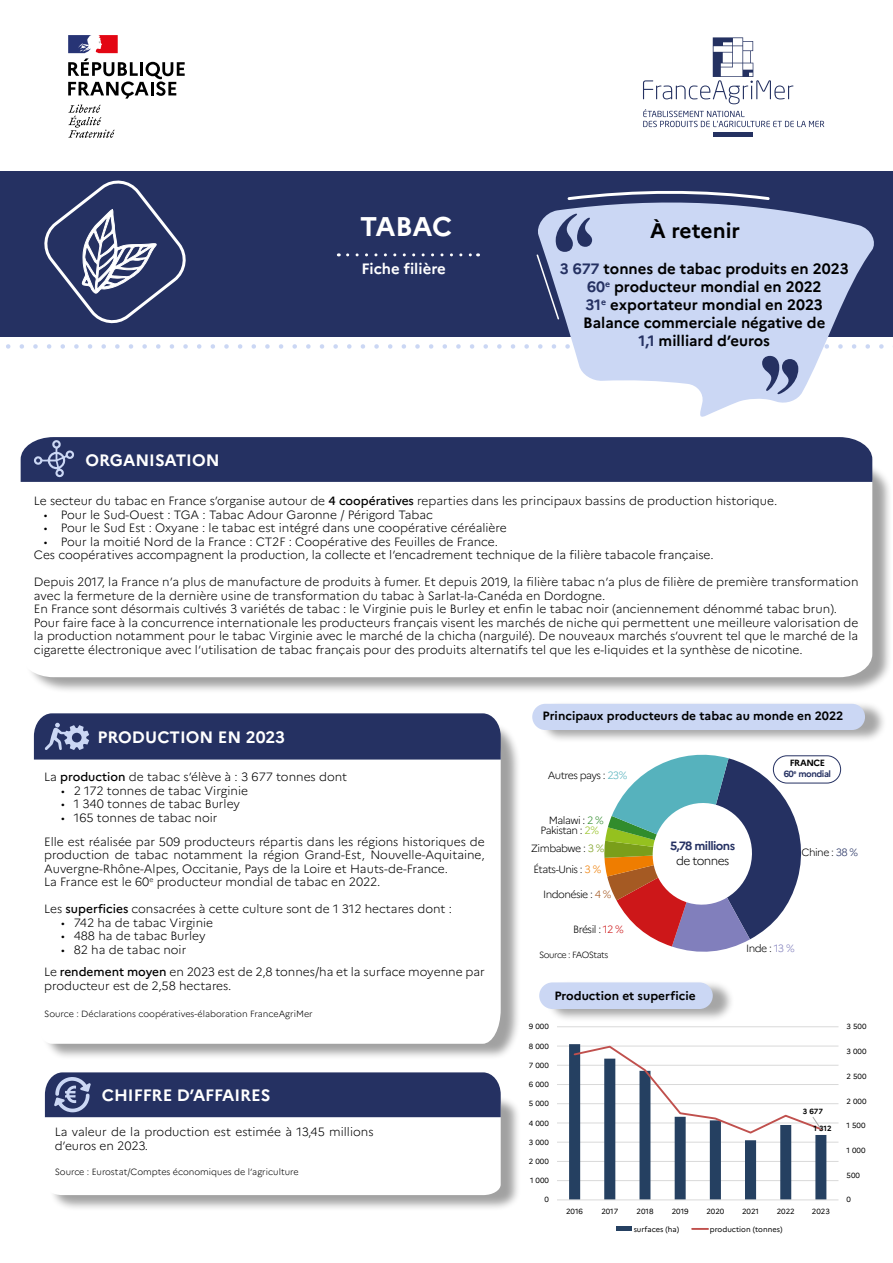
<style>
.page{position:relative;width:893px;height:1263px;background:#fff}
.page>*{position:absolute;margin:0;border:0;box-sizing:border-box;transform-origin:0 0}
.t1{font:700 27px "Marianne";letter-spacing:-.015em;color:#fff}
.t2{font:700 21px "Marianne";color:#000}
.t3{font:700 16.5px "Marianne";color:#fff}
.t4{font:700 15px/18px "Marianne";color:#000;text-align:center}
.t5{font:700 15px "Marianne";color:#fff}
.t6{font:300 12px/13.5px "Marianne";color:#000}
.t7{font:700 12px "Marianne";color:#000}
.t8{font:700 12px "Marianne";letter-spacing:-.05em;color:#253162}
.t9{font:300 12px "Marianne";letter-spacing:-.05em;color:#000}
.t10{font:300 10.5px/17.5px "Marianne";letter-spacing:-.05em;color:#000;text-align:center}
.t11{font:300 9px "Marianne";color:#000}
.t12{font:700 9px/10.5px "Marianne";letter-spacing:-.05em;color:#253162;text-align:center}
.t13{font:300 9px "Marianne";letter-spacing:-.06em;color:#000}
.t14{font:7.5px "Marianne";color:#000}
.t15{font:700 7.5px "Marianne";color:#000}
.s1{color:#253162}
.s2{font-weight:500}
.s3{color:#56b2bd}
.s4{color:#000}
.s5{color:#318c2c}
.s6{color:#95c11f}
.s7{color:#7a9e1a}
.s8{color:#ef7d00}
.s9{color:#a55a23}
.s10{color:#cd1719}
.s11{color:#817fbc}
</style>
<div class="page">
<div style="left:0;top:171px;width:893px;height:166px;background:#253162"></div>
<svg style="left:6px;top:344px;width:878px;height:5px"></svg>
<svg style="left:68px;top:105px;width:47px;height:33px"></svg>
<svg style="left:68px;top:35px;width:117px;height:64px"></svg>
<div style="left:713px;top:132px;width:40px;height:5px;background:#243161"></div>
<svg style="left:643px;top:37px;width:181px;height:90px"></svg>
<svg style="left:44px;top:180px;width:142px;height:144px"></svg>
<svg style="left:348px;top:253px;width:131px;height:3px"></svg>
<svg style="left:604px;top:754px;width:208px;height:198px"></svg>
<svg style="left:536px;top:198px;width:341px;height:219px;fill:#cbd7f4"></svg>
<svg style="left:568px;top:191px;width:202px;height:9px"></svg>
<svg style="left:536px;top:214px;width:56px;height:105px"></svg>
<svg style="left:762px;top:356px;width:36px;height:38px"></svg>
<div style="left:25px;top:459px;width:868px;height:234px;background:#000;opacity:.37"></div>
<svg style="left:25px;top:482px;width:847px;height:195px"></svg>
<div style="left:21px;top:437px;width:851px;height:45px;background:#253162"></div>
<div style="left:38px;top:722px;width:483px;height:338px;background:#000;opacity:.37"></div>
<svg style="left:34px;top:759px;width:467px;height:285px"></svg>
<div style="left:34px;top:713px;width:467px;height:46px;background:#253162"></div>
<div style="left:538px;top:700px;width:349px;height:43px;background:#000;opacity:.35"></div>
<div style="left:532px;top:704px;width:333px;height:26px;background:#cbd7f4;border-radius:13px"></div>
<div style="left:773px;top:756px;width:68px;height:27px;border:1px solid #253162;border-radius:14px"></div>
<div style="left:545px;top:979px;width:190px;height:43px;background:#000;opacity:.35"></div>
<div style="left:539px;top:982px;width:174px;height:27px;background:#cbd7f4;border-radius:13px"></div>
<div style="left:49px;top:1094px;width:472px;height:118px;background:#000;opacity:.37"></div>
<svg style="left:45px;top:1117px;width:456px;height:78px"></svg>
<div style="left:45px;top:1072px;width:456px;height:45px;background:#253162"></div>
<hr style="left:557px;top:1180px;width:281px;height:1px;background:#d9d9d9">
<hr style="left:557px;top:1161px;width:281px;height:1px;background:#d9d9d9">
<hr style="left:557px;top:1142px;width:281px;height:1px;background:#d9d9d9">
<hr style="left:557px;top:1123px;width:281px;height:1px;background:#d9d9d9">
<hr style="left:557px;top:1103px;width:281px;height:1px;background:#d9d9d9">
<hr style="left:557px;top:1084px;width:281px;height:1px;background:#d9d9d9">
<hr style="left:557px;top:1065px;width:281px;height:1px;background:#d9d9d9">
<hr style="left:557px;top:1046px;width:281px;height:1px;background:#d9d9d9">
<hr style="left:557px;top:1026px;width:281px;height:1px;background:#d9d9d9">
<hr style="left:557px;top:1199px;width:281px;height:1px;background:#d9d9d9">
<svg style="left:569px;top:1044px;width:257px;height:156px"></svg>
<hr style="left:616px;top:1227px;width:16px;height:4px;background:#254061">
<svg style="left:692px;top:1228px;width:16px;height:2px"></svg>
<h3 class="t3" style="left:85px;top:447px;width:136px">ORGANISATION</h3>
<h1 class="t1" style="left:360px;top:205px;width:94px">TABAC</h1>
<p class="t5" style="left:361px;top:257px;width:86px">Fiche filière</p>
<h2 class="t2" style="left:650px;top:214px;width:91px">À retenir</h2>
<p class="t4" style="left:560px;top:258px;width:290px"><span class="s1">3 677</span> tonnes de tabac produits en 2023<br><span class="s1">60</span><sup>e</sup> producteur mondial en 2022<br><span class="s1">31</span><sup>e</sup> exportateur mondial en 2023<br>Balance commerciale négative de<br><span class="s1">1,1</span> milliard d’euros</p>
<p class="t6" style="left:34px;top:493px;width:745px">Le secteur du tabac en France s’organise autour de <span class="s2">4 coopératives</span> reparties dans les principaux bassins de production historique.</p>
<p class="t6" style="left:44px;top:507px;width:391px">• Pour le Sud-Ouest : TGA : Tabac Adour Garonne / Périgord Tabac</p>
<p class="t6" style="left:44px;top:520px;width:464px">• Pour le Sud Est : Oxyane : le tabac est intégré dans une coopérative céréalière</p>
<p class="t6" style="left:34px;top:534px;width:681px;text-indent:10px">• Pour la moitié Nord de la France : CT2F : Coopérative des Feuilles de France.<br>Ces coopératives accompagnent la production, la collecte et l’encadrement technique de la filière tabacole française.</p>
<p class="t6" style="left:34px;top:574px;width:826px">Depuis 2017, la France n’a plus de manufacture de produits à fumer. Et depuis 2019, la filière tabac n’a plus de filière de première transformation avec la fermeture de la dernière usine de transformation du tabac à Sarlat-la-Canéda en Dordogne.<br>En France sont désormais cultivés 3 variétés de tabac : le Virginie puis le Burley et enfin le tabac noir (anciennement dénommé tabac brun).<br>Pour faire face à la concurrence internationale les producteurs français visent les marchés de niche qui permettent une meilleure valorisation de la production notamment pour le tabac Virginie avec le marché de la chicha (narguilé). De nouveaux marchés s’ouvrent tel que le marché de la cigarette électronique avec l’utilisation de tabac français pour des produits alternatifs tel que les e-liquides et la synthèse de nicotine.</p>
<h3 class="t3" style="left:97px;top:725px;width:189px">PRODUCTION EN 2023</h3>
<p class="t6" style="left:44px;top:769px;width:305px">La <span class="s2">production</span> de tabac s’élève à : 3 677 tonnes dont</p>
<p class="t6" style="left:61px;top:783px;width:189px">• 2 172 tonnes de tabac Virginie</p>
<p class="t6" style="left:61px;top:796px;width:180px">• 1 340 tonnes de tabac Burley</p>
<p class="t6" style="left:44px;top:804px;width:442px;line-height:24px;text-indent:17px">• 165 tonnes de tabac noir<br>Elle est réalisée par 509 producteurs répartis dans les régions historiques de</p>
<p class="t6" style="left:44px;top:847px;width:442px">production de tabac notamment la région Grand-Est, Nouvelle-Aquitaine,<br>Auvergne-Rhône-Alpes, Occitanie, Pays de la Loire et Hauts-de-France.<br>La France est le 60<sup>e</sup> producteur mondial de tabac en 2022.</p>
<p class="t6" style="left:44px;top:901px;width:409px">Les <span class="s2">superficies</span> consacrées à cette culture sont de 1 312 hectares dont :</p>
<p class="t6" style="left:61px;top:915px;width:154px">• 742 ha de tabac Virginie</p>
<p class="t6" style="left:61px;top:928px;width:146px">• 488 ha de tabac Burley</p>
<p class="t6" style="left:44px;top:937px;width:442px;line-height:22.5px;text-indent:17px">• 82 ha de tabac noir<br>Le <span class="s2">rendement moyen</span> en 2023 est de 2,8 tonnes/ha et la surface moyenne par</p>
<p class="t6" style="left:44px;top:978px;width:189px">producteur est de 2,58 hectares.</p>
<p class="t11" style="left:44px;top:1007px;width:270px">Source : Déclarations coopératives-élaboration FranceAgriMer</p>
<h3 class="t3" style="left:102px;top:1082px;width:170px">CHIFFRE D’AFFAIRES</h3>
<p class="t6" style="left:55px;top:1124px;width:320px">La valeur de la production est estimée à 13,45 millions d’euros en 2023.</p>
<p class="t11" style="left:55px;top:1165px;width:245px">Source : Eurostat/Comptes économiques de l’agriculture</p>
<p class="t7" style="left:542px;top:706px;width:302px">Principaux producteurs de tabac au monde en 2022</p>
<p class="t10" style="left:548px;top:766px;width:81px">Autres pays : <span class="s3">23%</span></p>
<p class="t12" style="left:784px;top:757px;width:49px"><span class="s4">FRANCE<br></span>60<sup>e</sup> mondial</p>
<p class="t10" style="left:549px;top:811px;width:57px">Malawi : <span class="s5">2 %</span></p>
<p class="t10" style="left:531px;top:821px;width:75px">Pakistan : <span class="s6">2%<br></span>Zimbabwe : <span class="s7">3 %</span></p>
<p class="t10" style="left:533px;top:860px;width:69px">États-Unis : <span class="s8">3 %</span></p>
<p class="t10" style="left:543px;top:884px;width:70px">Indonésie : <span class="s9">4 %</span></p>
<p class="t10" style="left:573px;top:920px;width:52px">Brésil : <span class="s10">12 %</span></p>
<p class="t13" style="left:539px;top:948px;width:71px">Source : FAOStats</p>
<p class="t8" style="left:670px;top:837px;width:67px">5,78 millions</p>
<p class="t9" style="left:676px;top:852px;width:55px">de tonnes</p>
<p class="t10" style="left:801px;top:842px;width:58px">Chine : <span class="s1">38 %</span></p>
<p class="t10" style="left:746px;top:938px;width:50px">Inde : <span class="s11">13 %</span></p>
<p class="t7" style="left:554px;top:986px;width:143px">Production et superficie</p>
<p class="t14" style="left:529px;top:1021px;width:21px">9 000</p>
<p class="t14" style="left:529px;top:1040px;width:21px">8 000</p>
<p class="t14" style="left:529px;top:1059px;width:21px">7 000</p>
<p class="t14" style="left:529px;top:1078px;width:21px">6 000</p>
<p class="t14" style="left:529px;top:1098px;width:21px">5 000</p>
<p class="t14" style="left:529px;top:1117px;width:21px">4 000</p>
<p class="t14" style="left:529px;top:1136px;width:21px">3 000</p>
<p class="t14" style="left:529px;top:1155px;width:21px">2 000</p>
<p class="t14" style="left:530px;top:1175px;width:20px">1 000</p>
<p class="t14" style="left:544px;top:1194px;width:6px">0</p>
<p class="t15" style="left:803px;top:1105px;width:21px">3 677</p>
<p class="t15" style="left:814px;top:1122px;width:19px">1 312</p>
<p class="t14" style="left:846px;top:1021px;width:21px">3 500</p>
<p class="t14" style="left:846px;top:1046px;width:21px">3 000</p>
<p class="t14" style="left:846px;top:1070px;width:21px">2 500</p>
<p class="t14" style="left:846px;top:1095px;width:21px">2 000</p>
<p class="t14" style="left:846px;top:1120px;width:20px">1 500</p>
<p class="t14" style="left:846px;top:1144px;width:20px">1 000</p>
<p class="t14" style="left:846px;top:1169px;width:15px">500</p>
<p class="t14" style="left:846px;top:1194px;width:6px">0</p>
<p class="t14" style="left:566px;top:1205px;width:18px">2016</p>
<p class="t14" style="left:601px;top:1205px;width:18px">2017</p>
<p class="t14" style="left:636px;top:1205px;width:18px">2018</p>
<p class="t14" style="left:672px;top:1205px;width:18px">2019</p>
<p class="t14" style="left:706px;top:1205px;width:19px">2020</p>
<p class="t14" style="left:742px;top:1205px;width:18px">2021</p>
<p class="t14" style="left:777px;top:1205px;width:19px">2022</p>
<p class="t14" style="left:812px;top:1205px;width:19px">2023</p>
<p class="t14" style="left:634px;top:1223px;width:47px">surfaces (ha)</p>
<p class="t14" style="left:710px;top:1223px;width:74px">production (tonnes)</p>
</div>
